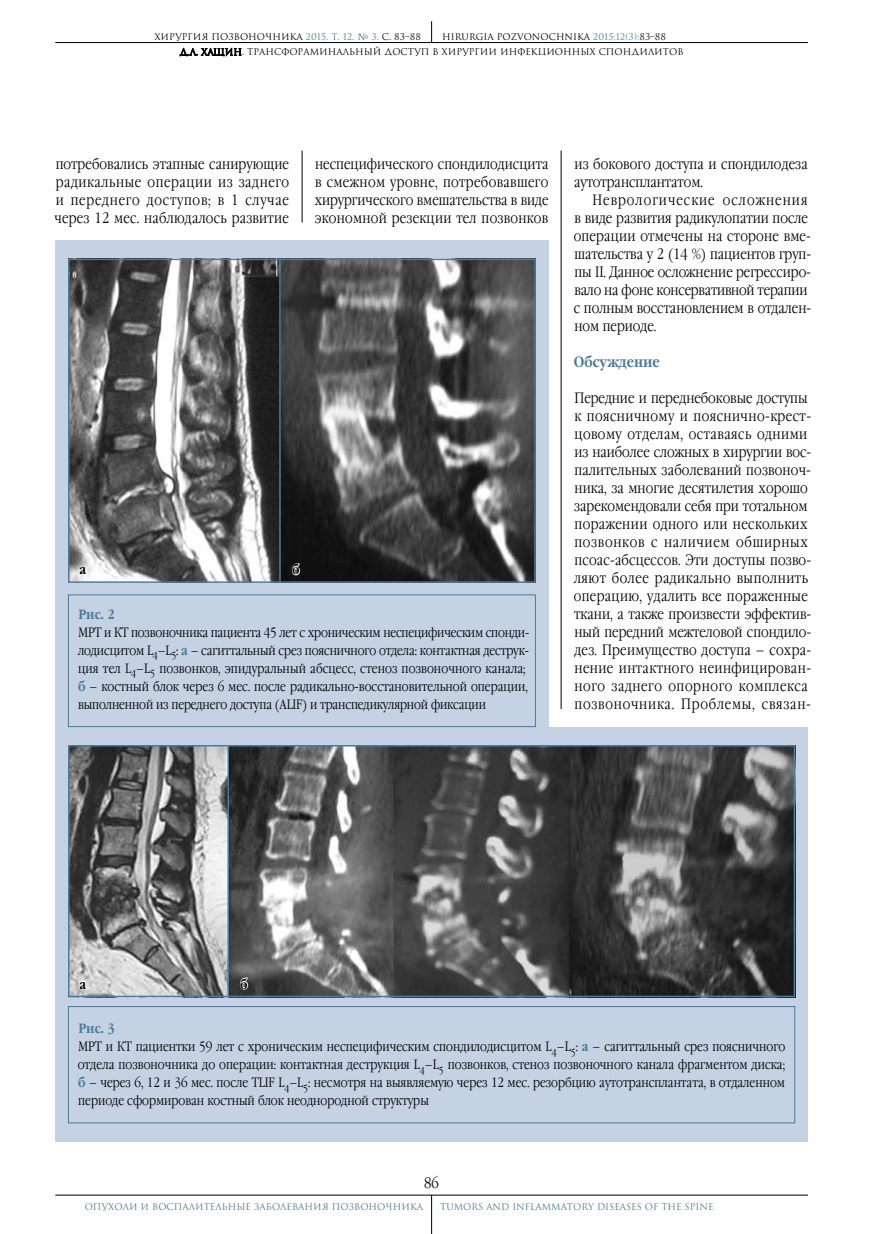
<style>
.page{position:relative;width:893px;height:1234px;background:#fff}
.page>*{position:absolute;margin:0;border:0;box-sizing:border-box;transform-origin:0 0}
.t1{font:300 15px/18px "Garamond Narrow C";letter-spacing:.015em;color:#000}
.t2{font:700 15px "Garamond Narrow C";color:#4e7a98}
.t3{font:300 13.5px/18px "Garamond Narrow C";color:#000}
.t4{font:700 13.5px "Garamond Narrow C";color:#4e7a98}
.t5{font:700 13.5px "Garamond Narrow C";color:#000}
.t6{font:9px/15.3px "Romul";color:#000}
.t7{font:9px "Romul";color:#4e7a98}
.s1{color:#4e7a98}
.s2{font-family:"New Journal C";color:#4e7a98}
.s3{font-weight:700;color:#4e7a98}
</style>
<div class="page">
<hr style="left:55px;top:1194px;width:753px;height:1px;background:#000">
<hr style="left:55px;top:42px;width:753px;height:1px;background:#000">
<svg style="left:431px;top:21px;width:1px;height:21px"></svg>
<hr style="left:431px;top:1194px;width:1px;height:39px;background:#000">
<svg style="left:180px;top:48px;width:62px;height:9px"></svg>
<hr style="left:302px;top:150px;width:1px;height:72px;background:#000">
<hr style="left:561px;top:150px;width:1px;height:558px;background:#000">
<div style="left:55px;top:240px;width:494px;height:504px;background:#c4d2e4"></div>
<div style="left:55px;top:726px;width:753px;height:414px;background:#c4d2e4"></div>
<div style="left:68px;top:1005px;width:727px;height:117px;border:1px solid #4e7a98"></div>
<img style="left:71px;top:747px;width:721px;height:246px">
<div style="left:68px;top:744px;width:727px;height:252px;border:2px solid #4e7a98"></div>
<svg style="left:78px;top:975px;width:10px;height:15px"></svg>
<svg style="left:239px;top:951px;width:10px;height:39px"></svg>
<hr style="left:227px;top:744px;width:2px;height:252px;background:#4e7a98">
<img style="left:71px;top:261px;width:462px;height:318px">
<div style="left:68px;top:258px;width:468px;height:324px;border:2px solid #4e7a98"></div>
<svg style="left:78px;top:561px;width:10px;height:15px"></svg>
<svg style="left:291px;top:537px;width:10px;height:39px"></svg>
<hr style="left:279px;top:258px;width:2px;height:324px;background:#4e7a98">
<div style="left:68px;top:594px;width:468px;height:132px;border:1px solid #4e7a98"></div>
<p class="t6" style="left:180px;top:29px;width:505px;text-indent:263px">HIRURGIA POZVONOCHNIKA <span class="s1">2015;12(3):</span>83–88<br>Д.Л. ХАЩИН. ТРАНСФОРАМИНАЛЬНЫЙ ДОСТУП В ХИРУРГИИ ИНФЕКЦИОННЫХ СПОНДИЛИТОВ</p>
<p class="t6" style="left:154px;top:29px;width:268px">ХИРУРГИЯ ПОЗВОНОЧНИКА <span class="s1">2015. Т. 12.</span> <span class="s2">№</span> <span class="s1">3.</span> С. 83–88</p>
<p class="t1" style="left:54px;top:155px;width:236px;text-align:justify">потребовались этапные санирующие радикальные операции из заднего и переднего доступов; в 1 случае через 12 мес. наблюдалось развитие</p>
<p class="t1" style="left:315px;top:155px;width:235px;text-align:justify">неспецифического спондилодисцита в смежном уровне, потребовавшего хирургического вмешательства в виде экономной резекции тел позвонков</p>
<p class="t1" style="left:574px;top:155px;width:235px">из бокового доступа и спондилодеза аутотрансплантатом.</p>
<p class="t1" style="left:574px;top:191px;width:239px;text-indent:19px">Неврологические осложнения в виде развития радикулопатии после операции отмечены на стороне вме&shy;шательства у 2 (14 %) пациентов груп&shy;пы II. Данное осложнение регрессиро&shy;вало на фоне консервативной терапии с полным восстановлением в отдален&shy;ном периоде.</p>
<p class="t2" style="left:574px;top:353px;width:87px">Обсуждение</p>
<p class="t1" style="left:574px;top:389px;width:239px">Передние и переднебоковые доступы к поясничному и пояснично-крест&shy;цовому отделам, оставаясь одними из наиболее сложных в хирургии вос&shy;палительных заболеваний позвоноч&shy;ника, за многие десятилетия хорошо зарекомендовали себя при тотальном поражении одного или нескольких позвонков с наличием обширных псоас-абсцессов. Эти доступы позво&shy;ляют более радикально выполнить операцию, удалить все пораженные ткани, а также произвести эффектив&shy;ный передний межтеловой спондило&shy;дез. Преимущество доступа – сохра&shy;нение интактного неинфицирован&shy;ного заднего опорного комплекса позвоночника. Проблемы, связан-</p>
<p class="t5" style="left:80px;top:562px;width:8px">а</p>
<p class="t5" style="left:292px;top:562px;width:9px">б</p>
<p class="t4" style="left:78px;top:606px;width:38px">Рис. 2</p>
<p class="t3" style="left:78px;top:623px;width:453px">МРТ и КТ позвоночника пациента 45 лет с хроническим неспецифическим спонди&shy;лодисцитом L<sub>4</sub>–L<sub>5</sub>: <span class="s3">а</span> – сагиттальный срез поясничного отдела: контактная деструк&shy;ция тел L<sub>4</sub>–L<sub>5</sub> позвонков, эпидуральный абсцесс, стеноз позвоночного канала; <span class="s3">б</span> – костный блок через 6 мес. после радикально-восстановительной операции, выполненной из переднего доступа (ALIF) и транспедикулярной фиксации</p>
<p class="t5" style="left:80px;top:976px;width:8px">а</p>
<p class="t5" style="left:240px;top:976px;width:9px">б</p>
<p class="t3" style="left:78px;top:1019px;width:709px"><span class="s3">Рис. 3<br></span>МРТ и КТ пациентки 59 лет с хроническим неспецифическим спондилодисцитом L<sub>4</sub>–L<sub>5</sub>: <span class="s3">а</span> – сагиттальный срез поясничного отдела позвоночника до операции: контактная деструкция L<sub>4</sub>–L<sub>5</sub> позвонков, стеноз позвоночного канала фрагментом диска; <span class="s3">б</span> – через 6, 12 и 36 мес. после TLIF L<sub>4</sub>–L<sub>5</sub>: несмотря на выявляемую через 12 мес. резорбцию аутотрансплантата, в отдаленном периоде сформирован костный блок неоднородной структуры</p>
<p class="t1" style="left:424px;top:1173px;width:16px">86</p>
<p class="t7" style="left:85px;top:1200px;width:340px">ОПУХОЛИ И ВОСПАЛИТЕЛЬНЫЕ ЗАБОЛЕВАНИЯ ПОЗВОНОЧНИКА</p>
<p class="t7" style="left:440px;top:1200px;width:275px">TUMORS AND INFLAMMATORY DISEASES OF THE SPINE</p>
</div>
